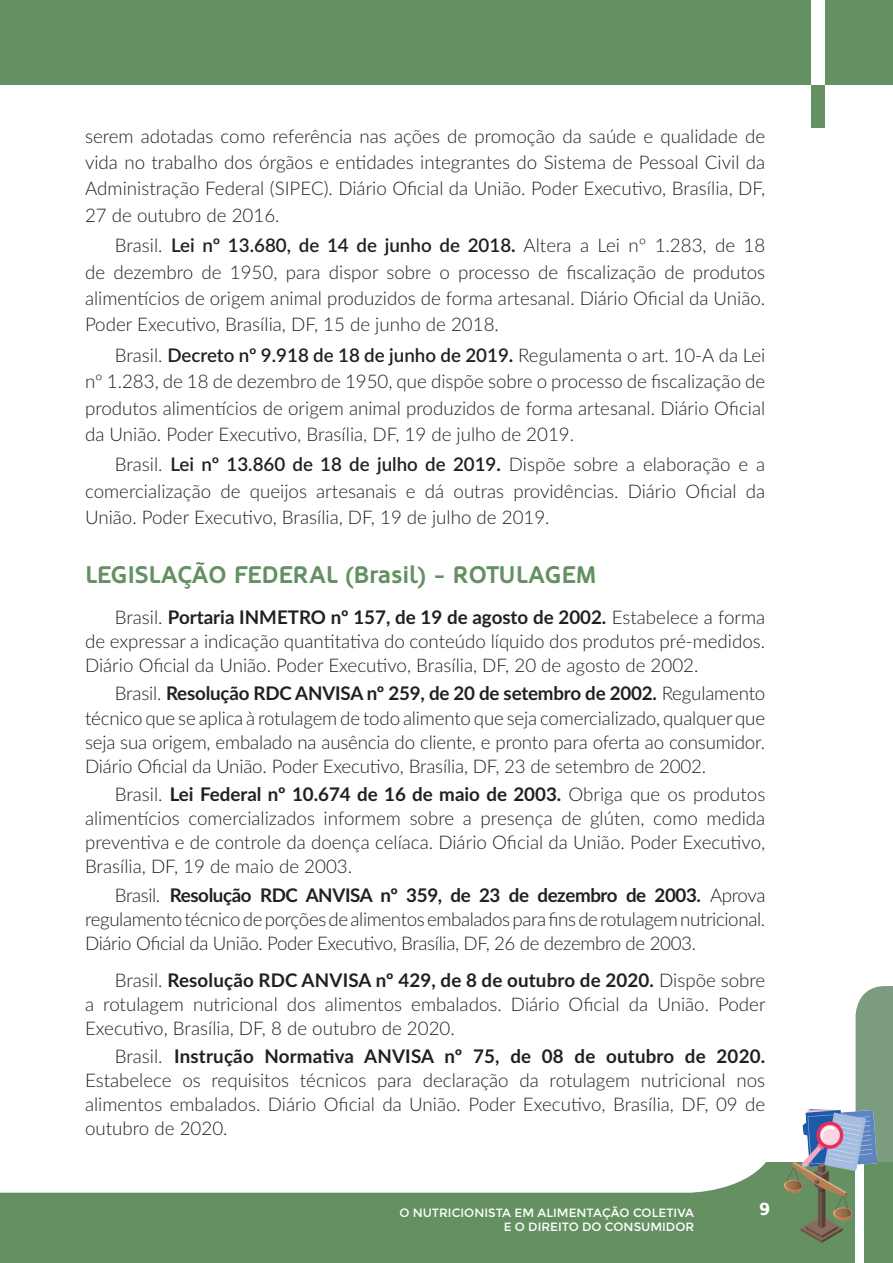
<style>
.page{position:relative;width:893px;height:1263px;background:#fff}
.page>*{position:absolute;margin:0;border:0;box-sizing:border-box;transform-origin:0 0}
.SUB_TITULO{font:700 24px "Oblik";color:#649062}
.TEXTO_CORRIDO{font:300 18.75px/24.2px "Lato";color:#231f20;text-align:justify}
.t1{font:500 18px "Formata";color:#fff}
.t2{font:12px "Montserrat";color:#fff}
.s1{font-weight:600}
.s2{font-weight:700}
</style>
<div class="page">
<div style="left:0;top:0;width:893px;height:85px;background:#649062"></div>
<div style="left:811px;top:0;width:13px;height:85px;background:#fff"></div>
<div style="left:811px;top:85px;width:13px;height:43px;background:#649062"></div>
<svg style="left:1px;top:1162px;width:892px;height:101px;fill:#649062"></svg>
<div style="left:855px;top:1162px;width:9px;height:101px;background:#fff"></div>
<svg style="left:0;top:1192px;width:1px;height:71px"></svg>
<svg style="left:783px;top:986px;width:110px;height:257px"></svg>
<p class="TEXTO_CORRIDO" style="left:85px;top:122px;width:682px;line-height:26.4px">serem adotadas como referência nas ações de promoção da saúde e qualidade de vida no trabalho dos órgãos e entidades integrantes do Sistema de Pessoal Civil da Administração Federal (SIPEC). Diário Oficial da União. Poder Executivo, Brasília, DF, 27 de outubro de 2016.</p>
<p class="TEXTO_CORRIDO" style="left:85px;top:232px;width:682px;line-height:26.4px;text-indent:30px">Brasil. <span class="s1">Lei nº 13.680, de 14 de junho de 2018</span><span class="s2">.</span> Altera a Lei nº 1.283, de 18 de dezembro de 1950, para dispor sobre o processo de fiscalização de produtos alimentícios de origem animal produzidos de forma artesanal. Diário Oficial da União.<br>Poder Executivo, Brasília, DF, 15 de junho de 2018.</p>
<p class="TEXTO_CORRIDO" style="left:85px;top:341px;width:682px;line-height:26.4px;text-indent:30px">Brasil. <span class="s1">Decreto nº 9.918 de 18 de junho de 2019</span><span class="s2">.</span> Regulamenta o art. 10-A da Lei nº 1.283, de 18 de dezembro de 1950, que dispõe sobre o processo de fiscalização de produtos alimentícios de origem animal produzidos de forma artesanal. Diário Oficial da União. Poder Executivo, Brasília, DF, 19 de julho de 2019.</p>
<p class="TEXTO_CORRIDO" style="left:85px;top:451px;width:682px;line-height:26.4px;text-indent:30px">Brasil. <span class="s1">Lei nº 13.860 de 18 de julho de 2019</span><span class="s2">.</span> Dispõe sobre a elaboração e a comercialização de queijos artesanais e dá outras providências. Diário Oficial da União. Poder Executivo, Brasília, DF, 19 de julho de 2019.</p>
<p class="SUB_TITULO" style="left:85px;top:561px;width:513px">LEGISLAÇÃO FEDERAL (Brasil) - ROTULAGEM</p>
<p class="TEXTO_CORRIDO" style="left:85px;top:604px;width:682px;text-indent:30px">Brasil. <span class="s2">Portaria INMETRO nº 157, de 19 de agosto de 2002.</span> Estabelece a forma de expressar a indicação quantitativa do conteúdo líquido dos produtos pré-medidos.<br>Diário Oficial da União. Poder Executivo, Brasília, DF, 20 de agosto de 2002.</p>
<p class="TEXTO_CORRIDO" style="left:85px;top:681px;width:682px;text-indent:30px">Brasil. <span class="s2">Resolução RDC ANVISA nº 259, de 20 de setembro de 2002.</span> Regulamento técnico que se aplica à rotulagem de todo alimento que seja comercializado, qualquer que seja sua origem, embalado na ausência do cliente, e pronto para oferta ao consumidor.<br>Diário Oficial da União. Poder Executivo, Brasília, DF, 23 de setembro de 2002.</p>
<p class="TEXTO_CORRIDO" style="left:85px;top:781px;width:682px;text-indent:30px">Brasil. <span class="s2">Lei Federal nº 10.674 de 16 de maio de 2003.</span> Obriga que os produtos alimentícios comercializados informem sobre a presença de glúten, como medida preventiva e de controle da doença celíaca. Diário Oficial da União. Poder Executivo, Brasília, DF, 19 de maio de 2003.</p>
<p class="TEXTO_CORRIDO" style="left:85px;top:882px;width:682px;text-indent:30px">Brasil. <span class="s2">Resolução RDC ANVISA nº 359, de 23 de dezembro de 2003.</span> Aprova regulamento técnico de porções de alimentos embalados para fins de rotulagem nutricional.<br>Diário Oficial da União. Poder Executivo, Brasília, DF, 26 de dezembro de 2003.</p>
<p class="TEXTO_CORRIDO" style="left:85px;top:967px;width:682px;text-indent:30px">Brasil. <span class="s2">Resolução RDC ANVISA nº 429, de 8 de outubro de 2020.</span> Dispõe sobre a rotulagem nutricional dos alimentos embalados. Diário Oficial da União. Poder Executivo, Brasília, DF, 8 de outubro de 2020.</p>
<p class="TEXTO_CORRIDO" style="left:85px;top:1044px;width:682px;text-indent:30px">Brasil. <span class="s2">Instrução Normativa ANVISA nº 75, de 08 de outubro de 2020.<br></span>Estabelece os requisitos técnicos para declaração da rotulagem nutricional nos alimentos embalados. Diário Oficial da União. Poder Executivo, Brasília, DF, 09 de outubro de 2020.</p>
<p class="t2" style="left:399px;top:1206px;width:296px">O NUTRICIONISTA EM ALIMENTAÇÃO COLETIVA</p>
<p class="t1" style="left:760px;top:1198px;width:12px">9</p>
<p class="t2" style="left:504px;top:1220px;width:192px">E O DIREITO DO CONSUMIDOR</p>
</div>
